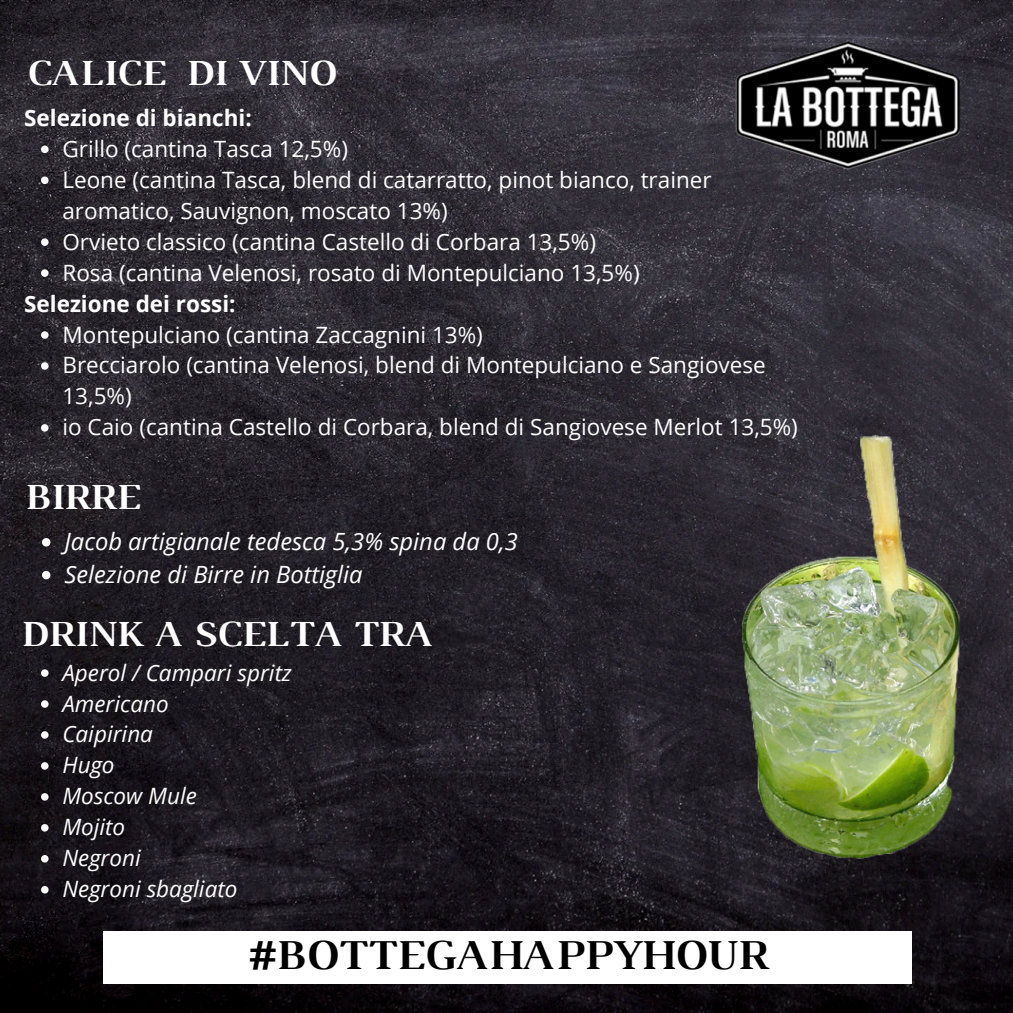
<style>
.page{position:relative;width:1013px;height:1013px;background:#fff}
.page>*{position:absolute;margin:0;border:0;box-sizing:border-box;transform-origin:0 0}
.t1{font:700 43.38px "Luthier";color:#000}
.t2{font:700 37.5px "Luthier";color:#fff}
.t3{font:italic 23.75px "Open Sans";color:#fff}
.t4{font:22.5px/31px "Open Sans";color:#fff}
.t5{font:italic 22.5px "Open Sans";color:#fff}
.t6{font:700 22.5px "Open Sans";color:#fff}
</style>
<div class="page">
<img style="left:0;top:0;width:1012px;height:1012px">
<div style="left:103px;top:931px;width:808px;height:53px;background:#fff"></div>
<img style="left:694px;top:0;width:318px;height:202px">
<img style="left:475px;top:413px;width:537px;height:467px">
<svg style="left:41px;top:145px;width:8px;height:8px"></svg>
<svg style="left:41px;top:176px;width:8px;height:8px"></svg>
<svg style="left:41px;top:238px;width:8px;height:8px"></svg>
<svg style="left:41px;top:269px;width:8px;height:8px"></svg>
<svg style="left:41px;top:331px;width:8px;height:8px"></svg>
<svg style="left:41px;top:362px;width:8px;height:8px"></svg>
<svg style="left:41px;top:424px;width:8px;height:7px"></svg>
<svg style="left:42px;top:538px;width:8px;height:8px"></svg>
<svg style="left:42px;top:571px;width:8px;height:8px"></svg>
<svg style="left:41px;top:669px;width:8px;height:8px"></svg>
<svg style="left:41px;top:700px;width:8px;height:7px"></svg>
<svg style="left:41px;top:731px;width:8px;height:7px"></svg>
<svg style="left:41px;top:762px;width:8px;height:7px"></svg>
<svg style="left:41px;top:793px;width:8px;height:7px"></svg>
<svg style="left:41px;top:824px;width:8px;height:7px"></svg>
<svg style="left:41px;top:855px;width:8px;height:7px"></svg>
<svg style="left:41px;top:886px;width:8px;height:7px"></svg>
<p class="t2" style="left:26px;top:59px;width:311px">CALICE DI VINO</p>
<p class="t6" style="left:24px;top:102px;width:229px">Selezione di bianchi:</p>
<p class="t4" style="left:62px;top:133px;width:287px">Grillo (cantina Tasca 12,5%)</p>
<p class="t4" style="left:62px;top:163px;width:650px">Leone (cantina Tasca, blend di catarratto, pinot bianco, trainer aromatico, Sauvignon, moscato 13%)</p>
<p class="t4" style="left:62px;top:225px;width:535px">Orvieto classico (cantina Castello di Corbara 13,5%)</p>
<p class="t4" style="left:62px;top:256px;width:578px">Rosa (cantina Velenosi, rosato di Montepulciano 13,5%)</p>
<h3 class="t6" style="left:24px;top:287px;width:213px">Selezione dei rossi:</h3>
<p class="t4" style="left:62px;top:318px;width:422px">Montepulciano (cantina Zaccagnini 13%)</p>
<p class="t4" style="left:62px;top:349px;width:705px">Brecciarolo (cantina Velenosi, blend di Montepulciano e Sangiovese<br>13,5%)</p>
<p class="t4" style="left:62px;top:411px;width:737px">io Caio (cantina Castello di Corbara, blend di Sangiovese Merlot 13,5%)</p>
<h2 class="t2" style="left:24px;top:482px;width:117px">BIRRE</h2>
<p class="t3" style="left:65px;top:525px;width:454px">Jacob artigianale tedesca 5,3% spina da 0,3</p>
<h2 class="t3" style="left:65px;top:557px;width:299px">Selezione di Birre in Bottiglia</h2>
<p class="t2" style="left:20px;top:620px;width:413px">DRINK A SCELTA TRA</p>
<p class="t5" style="left:62px;top:656px;width:231px">Aperol / Campari spritz</p>
<p class="t5" style="left:62px;top:687px;width:108px">Americano</p>
<p class="t5" style="left:62px;top:718px;width:92px">Caipirina</p>
<p class="t5" style="left:62px;top:749px;width:54px">Hugo</p>
<p class="t5" style="left:62px;top:780px;width:136px">Moscow Mule</p>
<p class="t5" style="left:62px;top:811px;width:64px">Mojito</p>
<p class="t5" style="left:62px;top:842px;width:80px">Negroni</p>
<h1 class="t5" style="left:62px;top:873px;width:176px">Negroni sbagliato</h1>
<p class="t1" style="left:246px;top:938px;width:523px">#BOTTEGAHAPPYHOUR</p>
</div>
